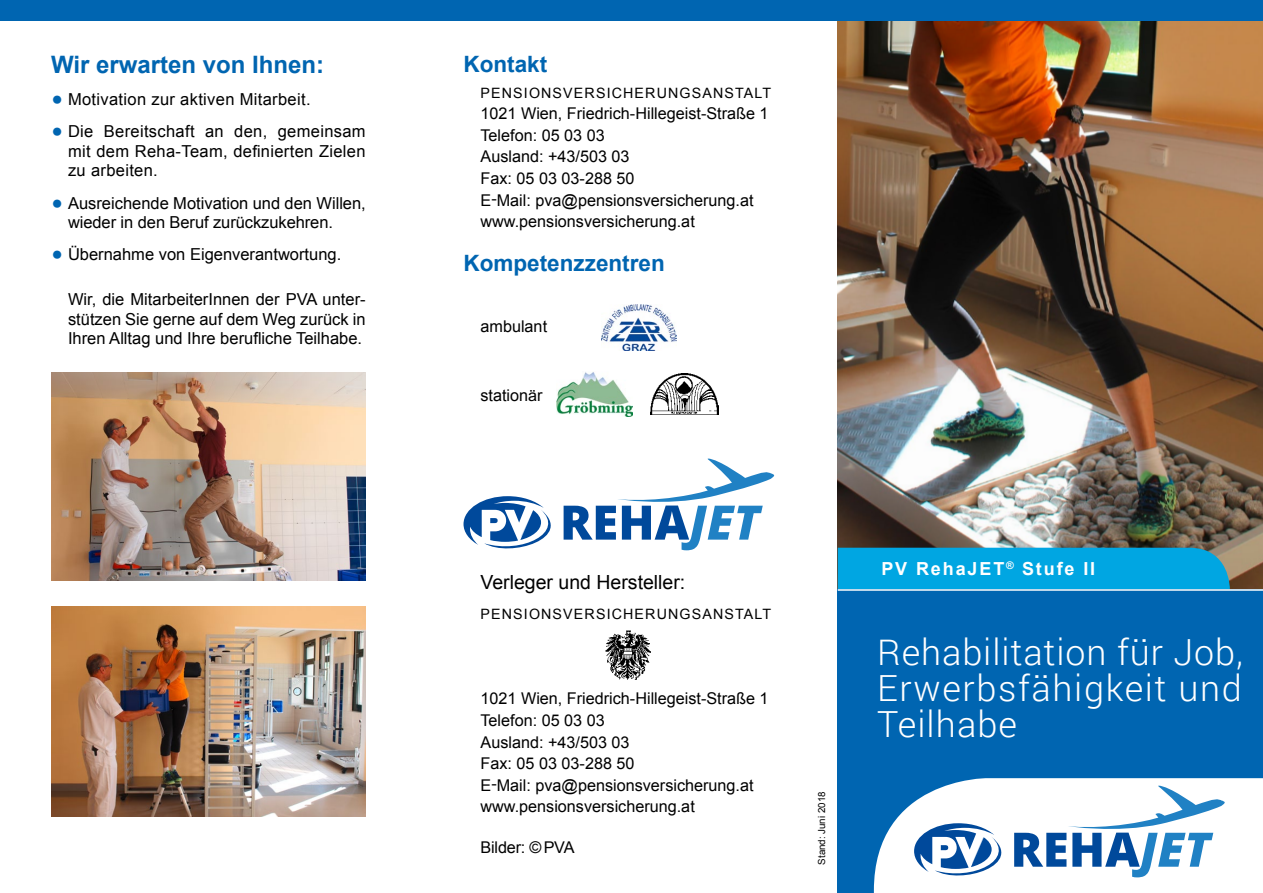
<style>
.page{position:relative;width:1263px;height:893px;background:#fff}
.page>*{position:absolute;margin:0;border:0;box-sizing:border-box;transform-origin:0 0}
.H1-Foldertitel{font:300 36px/36px "Roboto";letter-spacing:.03em;color:#fff;text-align:justify}
.t1{font:700 24px "Arial";color:#0065b1}
.t2{font:700 22.5px "Arial";color:#0065b1}
.Impressum{font:19.5px "Arial PVA";color:#000}
.G{font:700 18px "Arial PVA";letter-spacing:.105em;color:#fff}
.G-2{font:16.5px/19.5px "Arial";letter-spacing:.02em;color:#000;text-align:justify}
.t3{font:16.5px/19.5px "Arial PVA";color:#000}
.Impressum-2{font:16.2px "Arial PVA";color:#000}
.Impressum-3{font:14.25px "Arial PVA";letter-spacing:.08em;color:#000}
.Stand{font:9.75px "Arial PVA";color:#000}
.s1{font-family:"Cala";font-weight:300;font-size:33px;color:#0065b1}
</style>
<div class="page">
<img style="left:838px;top:20px;width:425px;height:569px">
<div style="left:838px;top:548px;width:392px;height:41px;background:#00a6e2"></div>
<div style="left:838px;top:589px;width:425px;height:304px;background:#0065b1"></div>
<div style="left:0;top:0;width:1263px;height:20px;background:#0065b1"></div>
<hr style="left:838px;top:589px;width:425px;height:2px;background:#fff">
<img style="left:605px;top:630px;width:46px;height:50px">
<svg style="left:874px;top:778px;width:389px;height:115px;background:#c9dcec"></svg>
<svg style="left:463px;top:459px;width:311px;height:91px"></svg>
<img style="left:51px;top:372px;width:315px;height:209px">
<img style="left:602px;top:305px;width:75px;height:46px">
<img style="left:556px;top:372px;width:76px;height:45px">
<img style="left:651px;top:373px;width:67px;height:42px">
<img style="left:51px;top:607px;width:315px;height:209px">
<h2 class="t1" style="left:51px;top:48px;width:275px">Wir erwarten von Ihnen:</h2>
<p class="G-2" style="left:51px;top:90px;width:261px"><span class="s1">•</span> Motivation zur aktiven Mitarbeit.</p>
<p class="G-2" style="left:68px;top:122px;width:299px;text-indent:-17px"><span class="s1">•</span> Die Bereitschaft an den, gemeinsam mit dem Reha-Team, definierten Zielen zu arbeiten.</p>
<p class="t3" style="left:68px;top:193px;width:299px;text-indent:-17px"><span class="s1">•</span> Ausreichende Motivation und den Willen, wieder in den Beruf zurückzukehren.</p>
<p class="t3" style="left:51px;top:245px;width:292px"><span class="s1">•</span> Übernahme von Eigenverantwortung.</p>
<p class="G-2" style="left:68px;top:290px;width:299px">Wir, die MitarbeiterInnen der PVA unter&shy;stützen Sie gerne auf dem Weg zurück in Ihren Alltag und Ihre berufliche Teilhabe.</p>
<h2 class="t2" style="left:463px;top:49px;width:85px">Kontakt</h2>
<p class="Impressum-3" style="left:480px;top:83px;width:292px">PENSIONSVERSICHERUNGSANSTALT</p>
<p class="Impressum-2" style="left:480px;top:102px;width:290px">1021 Wien, Friedrich-Hillegeist-Straße 1</p>
<p class="Impressum-2" style="left:480px;top:124px;width:126px">Telefon: 05 03 03</p>
<p class="Impressum-2" style="left:480px;top:146px;width:151px">Ausland: +43/503 03</p>
<p class="Impressum-2" style="left:480px;top:167px;width:155px">Fax: 05 03 03-288 50</p>
<p class="Impressum-2" style="left:480px;top:189px;width:275px">E-Mail: pva@pensionsversicherung.at</p>
<p class="Impressum-2" style="left:480px;top:210px;width:216px">www.pensionsversicherung.at</p>
<h2 class="t2" style="left:463px;top:248px;width:203px">Kompetenzzentren</h2>
<p class="Impressum-2" style="left:480px;top:316px;width:68px">ambulant</p>
<p class="Impressum-2" style="left:480px;top:384px;width:64px">stationär</p>
<p class="Impressum" style="left:480px;top:569px;width:206px">Verleger und Hersteller:</p>
<p class="Impressum-3" style="left:480px;top:604px;width:292px">PENSIONSVERSICHERUNGSANSTALT</p>
<p class="Impressum-2" style="left:480px;top:687px;width:290px">1021 Wien, Friedrich-Hillegeist-Straße 1</p>
<p class="Impressum-2" style="left:480px;top:709px;width:126px">Telefon: 05 03 03</p>
<p class="Impressum-2" style="left:480px;top:731px;width:151px">Ausland: +43/503 03</p>
<p class="Impressum-2" style="left:480px;top:752px;width:155px">Fax: 05 03 03-288 50</p>
<p class="Impressum-2" style="left:480px;top:774px;width:275px">E-Mail: pva@pensionsversicherung.at</p>
<p class="Impressum-2" style="left:480px;top:795px;width:216px">www.pensionsversicherung.at</p>
<p class="Impressum-2" style="left:480px;top:837px;width:96px">Bilder: © PVA</p>
<p class="Stand" style="left:815px;top:865px;width:75px;rotate:-90deg">Stand: Juni 2018</p>
<p class="G" style="left:881px;top:556px;width:215px">PV RehaJET<sup>®</sup> Stufe II</p>
<h1 class="H1-Foldertitel" style="left:877px;top:633px;width:367px">Rehabilitation für Job, Erwerbsfähigkeit und Teilhabe</h1>
</div>
